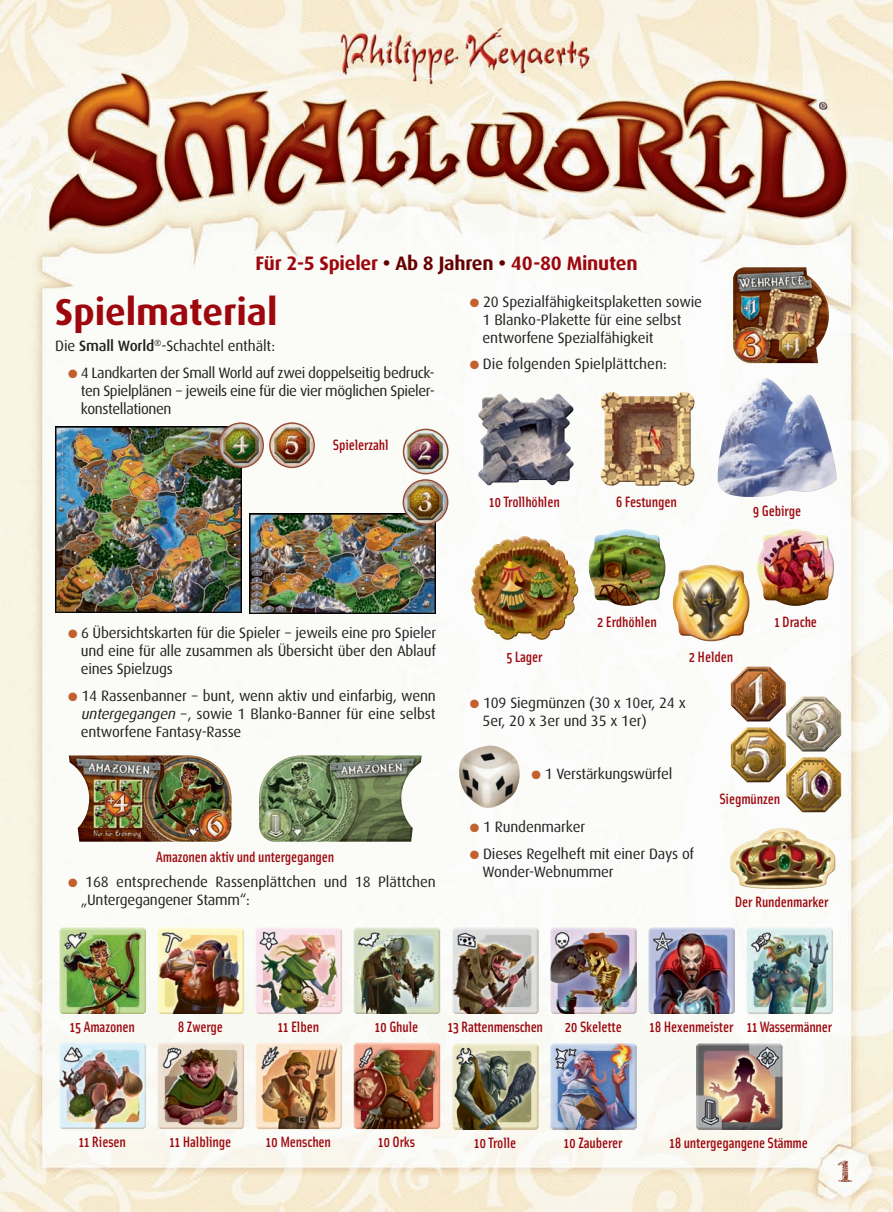
<style>
.page{position:relative;width:893px;height:1212px;background:#fff}
.page>*{position:absolute;margin:0;border:0;box-sizing:border-box;transform-origin:0 0}
.t1{font:700 37.5px "Dax";color:#9d070d}
.t2{font:27px "JI Hidden Vines";color:#954a35}
.t3{font:700 19.5px "Dax";letter-spacing:-.01em;color:#9d070d}
.t4{font:15px/18px "Dax";letter-spacing:-.01em;color:#231f20}
.t5{font:500 15px "Solex";letter-spacing:-.01em;color:#9d070d}
.s1{color:#600}
.s2{font-weight:500}
.s3{color:#c2602e}
.s4{font-style:italic}
</style>
<div class="page">
<img style="left:0;top:0;width:893px;height:1212px">
<img style="left:733px;top:267px;width:96px;height:96px">
<img style="left:730px;top:828px;width:105px;height:61px">
<img style="left:250px;top:513px;width:186px;height:100px">
<img style="left:55px;top:427px;width:186px;height:185px">
<img style="left:69px;top:755px;width:162px;height:86px">
<img style="left:259px;top:755px;width:163px;height:86px">
<img style="left:60px;top:927px;width:86px;height:87px">
<img style="left:218px;top:422px;width:97px;height:46px">
<img style="left:403px;top:429px;width:46px;height:96px">
<img style="left:458px;top:745px;width:62px;height:63px">
<img style="left:786px;top:696px;width:55px;height:55px">
<img style="left:786px;top:757px;width:55px;height:55px">
<img style="left:731px;top:727px;width:55px;height:55px">
<img style="left:731px;top:666px;width:55px;height:55px">
<img style="left:158px;top:927px;width:86px;height:87px">
<img style="left:256px;top:927px;width:86px;height:87px">
<img style="left:354px;top:927px;width:86px;height:87px">
<img style="left:60px;top:1042px;width:86px;height:87px">
<img style="left:158px;top:1042px;width:86px;height:87px">
<img style="left:256px;top:1042px;width:86px;height:87px">
<img style="left:354px;top:1042px;width:86px;height:87px">
<img style="left:452px;top:927px;width:87px;height:87px">
<img style="left:550px;top:927px;width:87px;height:87px">
<img style="left:649px;top:927px;width:86px;height:87px">
<img style="left:747px;top:927px;width:86px;height:87px">
<img style="left:452px;top:1043px;width:87px;height:87px">
<img style="left:550px;top:1043px;width:87px;height:87px">
<img style="left:696px;top:1043px;width:86px;height:87px">
<img style="left:478px;top:394px;width:96px;height:91px">
<img style="left:717px;top:378px;width:120px;height:119px">
<img style="left:600px;top:392px;width:95px;height:94px">
<img style="left:471px;top:536px;width:52px;height:99px">
<img style="left:588px;top:529px;width:77px;height:77px">
<img style="left:673px;top:565px;width:76px;height:76px">
<img style="left:757px;top:529px;width:77px;height:77px">
<h3 class="t3" style="left:255px;top:255px;width:384px">Für 2-5 Spieler <span class="s1">• Ab 8 Jahren •</span> 40-80 Minuten</h3>
<h1 class="t1" style="left:55px;top:295px;width:224px">Spielmaterial</h1>
<p class="t4" style="left:55px;top:338px;width:221px">Die <span class="s2">Small World</span><sup>®</sup>-Schachtel enthält:</p>
<p class="t4" style="left:81px;top:364px;width:355px;text-align:justify;text-indent:-13px"><span class="s3">●</span> 4 Landkarten der Small World auf zwei doppelseitig bedruck&shy;ten Spielplänen − jeweils eine für die vier möglichen Spieler&shy;konstellationen</p>
<p class="t5" style="left:333px;top:440px;width:57px">Spielerzahl</p>
<p class="t4" style="left:483px;top:294px;width:221px;text-indent:-13px"><span class="s3">●</span> 20 Spezialfähigkeitsplaketten sowie<br>1 Blanko-Plakette für eine selbst entworfene Spezialfähigkeit</p>
<p class="t4" style="left:470px;top:356px;width:198px"><span class="s3">●</span> Die folgenden Spielplättchen:</p>
<p class="t5" style="left:489px;top:496px;width:72px">10 Trollhöhlen</p>
<p class="t5" style="left:616px;top:496px;width:63px">6 Festungen</p>
<p class="t5" style="left:753px;top:505px;width:50px">9 Gebirge</p>
<p class="t4" style="left:81px;top:625px;width:357px;text-align:justify;text-indent:-13px"><span class="s3">●</span> 6 Übersichtskarten für die Spieler − jeweils eine pro Spieler und eine für alle zusammen als Übersicht über den Ablauf eines Spielzugs</p>
<p class="t4" style="left:81px;top:687px;width:357px;text-align:justify;text-indent:-13px"><span class="s3">●</span> 14 Rassenbanner − bunt, wenn aktiv und einfarbig, wenn <span class="s4">untergegangen</span> −, sowie 1 Blanko-Banner für eine selbst entworfene Fantasy-Rasse</p>
<p class="t5" style="left:156px;top:851px;width:180px">Amazonen aktiv und untergegangen</p>
<p class="t4" style="left:81px;top:874px;width:357px;text-indent:-13px"><span class="s3">●</span> 168 entsprechende Rassenplättchen und 18 Plättchen „Untergegangener Stamm“:</p>
<p class="t5" style="left:506px;top:652px;width:38px">5 Lager</p>
<p class="t5" style="left:597px;top:616px;width:61px">2 Erdhöhlen</p>
<p class="t5" style="left:689px;top:652px;width:46px">2 Helden</p>
<p class="t5" style="left:774px;top:616px;width:44px">1 Drache</p>
<p class="t4" style="left:483px;top:695px;width:205px;text-indent:-13px"><span class="s3">●</span> 109 Siegmünzen (30 x 10er, 24 x<br>5er, 20 x 3er und 35 x 1er)</p>
<p class="t4" style="left:531px;top:766px;width:142px"><span class="s3">●</span> 1 Verstärkungswürfel</p>
<p class="t4" style="left:470px;top:819px;width:117px"><span class="s3">●</span> 1 Rundenmarker</p>
<p class="t4" style="left:483px;top:846px;width:213px;text-indent:-13px"><span class="s3">●</span> Dieses Regelheft mit einer Days of<br>Wonder-Webnummer</p>
<p class="t5" style="left:719px;top:794px;width:62px">Siegmünzen</p>
<p class="t5" style="left:735px;top:896px;width:95px">Der Rundenmarker</p>
<p class="t5" style="left:70px;top:1022px;width:67px">15 Amazonen</p>
<p class="t5" style="left:178px;top:1022px;width:47px">8 Zwerge</p>
<p class="t5" style="left:278px;top:1022px;width:43px">11 Elben</p>
<p class="t5" style="left:375px;top:1022px;width:45px">10 Ghule</p>
<p class="t5" style="left:448px;top:1022px;width:97px">13 Rattenmenschen</p>
<p class="t5" style="left:565px;top:1022px;width:59px">20 Skelette</p>
<p class="t5" style="left:649px;top:1022px;width:184px">18 Hexenmeister 11 Wassermänner</p>
<p class="t5" style="left:79px;top:1137px;width:49px">11 Riesen</p>
<p class="t5" style="left:170px;top:1137px;width:63px">11 Halblinge</p>
<p class="t5" style="left:266px;top:1137px;width:67px">10 Menschen</p>
<p class="t5" style="left:378px;top:1137px;width:38px">10 Orks</p>
<p class="t5" style="left:474px;top:1138px;width:44px">10 Trolle</p>
<p class="t5" style="left:564px;top:1138px;width:60px">10 Zauberer</p>
<p class="t5" style="left:670px;top:1138px;width:140px">18 untergegangene Stämme</p>
<h2 class="t2" style="left:837px;top:1157px;width:17px">1</h2>
</div>
